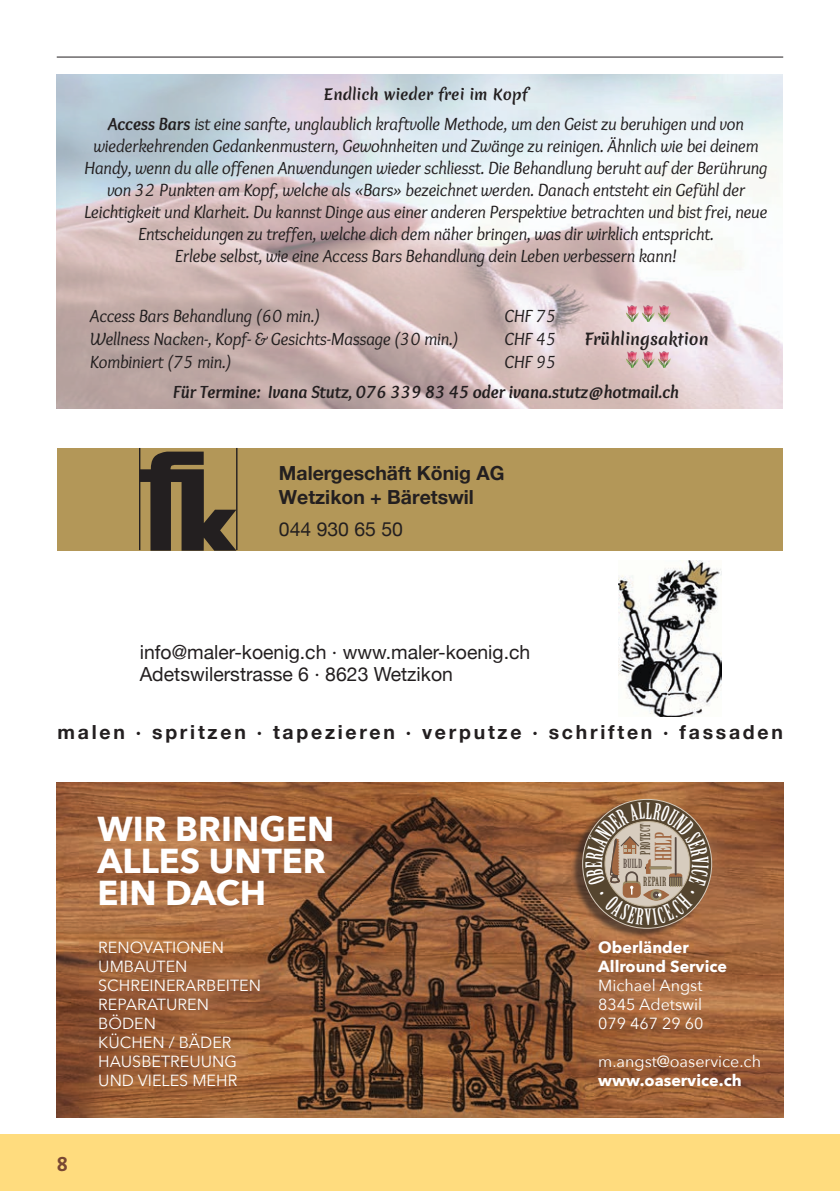
<style>
.page{position:relative;width:840px;height:1191px;background:#fff}
.page>*{position:absolute;margin:0;border:0;box-sizing:border-box;transform-origin:0 0}
.t1{font:700 34.6px/32.2px "Avenir Next";color:#fff}
.t2{font:22px "Birch Std";color:#a16741}
.t3{font:700 20px "The Sans";color:#794833}
.t4{font:19.4px/22px "Helvetica Neue";color:#231f20}
.t5{font:700 19.4px "Helvetica Neue";letter-spacing:.14em;color:#231f20}
.t6{font:700 19.4px/23.6px "Helvetica Neue";color:#231f20}
.t7{font:italic 18.2px/22px "Overlock";letter-spacing:-.005em;color:#231f20;text-align:center}
.t8{font:italic 700 18.2px "Overlock";letter-spacing:-.005em;color:#231f20}
.t9{font:16px/19px "Avenir Next";color:#fff;text-align:justify}
.t10{font:700 16px/19px "Avenir Next";color:#fff}
.t11{font:700 15.8px "Merienda";letter-spacing:.005em;color:#231f20}
.t12{font:700 14.8px "Merienda";letter-spacing:.005em;color:#231f20}
.t13{font:13.2px "Birch Std";letter-spacing:.02em;color:#55452f}
.t14{font:12.2px "Birch Std";letter-spacing:.02em;color:#55452f}
.t15{font:12.2px "Birch Std";letter-spacing:.02em;color:#594a41}
.s1{font-weight:700}
</style>
<div class="page">
<div style="left:0;top:1134px;width:839px;height:57px;background:#ffdc7e"></div>
<hr style="left:57px;top:57px;width:725px;height:1px;background:#231f20">
<img style="left:618px;top:561px;width:103px;height:156px">
<div style="left:58px;top:448px;width:724px;height:102px;background:#b39758"></div>
<div style="left:140px;top:448px;width:101px;height:102px;background:linear-gradient(to right,#b39758,#b39758)"></div>
<svg style="left:140px;top:451px;width:96px;height:99px"></svg>
<hr style="left:139px;top:448px;width:1px;height:102px;background:#231f20">
<hr style="left:236px;top:448px;width:1px;height:102px;background:#231f20">
<img style="left:57px;top:74px;width:724px;height:334px">
<img style="left:624px;top:305px;width:48px;height:16px">
<img style="left:624px;top:351px;width:48px;height:16px">
<img style="left:57px;top:782px;width:725px;height:335px">
<div style="left:570px;top:799px;width:139px;height:139px;background:#231f20;opacity:.6"></div>
<svg style="left:625px;top:306px;width:48px;height:16px"></svg>
<svg style="left:625px;top:352px;width:48px;height:15px"></svg>
<svg style="left:581px;top:798px;width:131px;height:131px;background:#8d745b"></svg>
<p class="t12" style="left:324px;top:84px;width:205px">Endlich wieder frei im Kopf</p>
<p class="t7" style="left:84px;top:113px;width:684px"><span class="s1">Access Bars</span> ist eine sanfte, unglaublich kraftvolle Methode, um den Geist zu beruhigen und von wiederkehrenden Gedankenmustern, Gewohnheiten und Zwänge zu reinigen. Ähnlich wie bei deinem Handy, wenn du alle offenen Anwendungen wieder schliesst. Die Behandlung beruht auf der Berührung von 32 Punkten am Kopf, welche als «Bars» bezeichnet werden. Danach entsteht ein Gefühl der Leichtigkeit und Klarheit. Du kannst Dinge aus einer anderen Perspektive betrachten und bist frei, neue Entscheidungen zu treffen, welche dich dem näher bringen, was dir wirklich entspricht.<br>Erlebe selbst, wie eine Access Bars Behandlung dein Leben verbessern kann!</p>
<p class="t7" style="left:90px;top:305px;width:232px">Access Bars Behandlung (60 min.)</p>
<p class="t7" style="left:504px;top:305px;width:54px">CHF 75</p>
<p class="t7" style="left:90px;top:328px;width:370px">Wellness Nacken-, Kopf- &amp; Gesichts-Massage (30 min.)</p>
<p class="t7" style="left:504px;top:328px;width:54px">CHF 45</p>
<p class="t11" style="left:584px;top:327px;width:125px">Frühlingsaktion</p>
<p class="t7" style="left:90px;top:351px;width:143px">Kombiniert (75 min.)</p>
<p class="t7" style="left:504px;top:351px;width:54px">CHF 95</p>
<p class="t8" style="left:173px;top:381px;width:507px">Für Termine: Ivana Stutz, 076 339 83 45 oder ivana.stutz@hotmail.ch</p>
<p class="t6" style="left:279px;top:462px;width:227px">Malergeschäft König AG<br>Wetzikon + Bäretswil</p>
<p class="t4" style="left:279px;top:519px;width:126px">044 930 65 50</p>
<p class="t4" style="left:140px;top:642px;width:392px">info@maler-koenig.ch · www.maler-koenig.ch<br>Adetswilerstrasse 6 · 8623 Wetzikon</p>
<p class="t5" style="left:58px;top:716px;width:726px">malen · spritzen · tapezieren · verputze · schriften · fassaden</p>
<p class="t3" style="left:57px;top:1147px;width:13px">8</p>
<h1 class="t1" style="left:97px;top:812px;width:238px">WIR BRINGEN<br>ALLES UNTER<br>EIN DACH</h1>
<p class="t9" style="left:98px;top:937px;width:164px;text-align:left">RENOVATIONEN<br>UMBAUTEN<br>SCHREINERARBEITEN<br>REPARATUREN<br>BÖDEN<br>KÜCHEN / BÄDER<br>HAUSBETREUUNG<br>UND VIELES MEHR</p>
<p class="t13" style="left:637px;top:854px;width:32px;rotate:-90deg">PROTECT</p>
<p class="t14" style="left:643px;top:874px;width:25px">REPAIR</p>
<p class="t2" style="left:650px;top:861px;width:31px;rotate:-90deg">HELP</p>
<p class="t15" style="left:622px;top:857px;width:21px">BUILD</p>
<p class="t10" style="left:598px;top:937px;width:130px">Oberländer<br>Allround Service</p>
<p class="t9" style="left:598px;top:975px;width:107px">Michael Angst 8345 Adetswil 079 467 29 60</p>
<p class="t9" style="left:598px;top:1051px;width:164px">m.angst@oaservice.ch</p>
<p class="t10" style="left:598px;top:1070px;width:145px">www.oaservice.ch</p>
</div>
